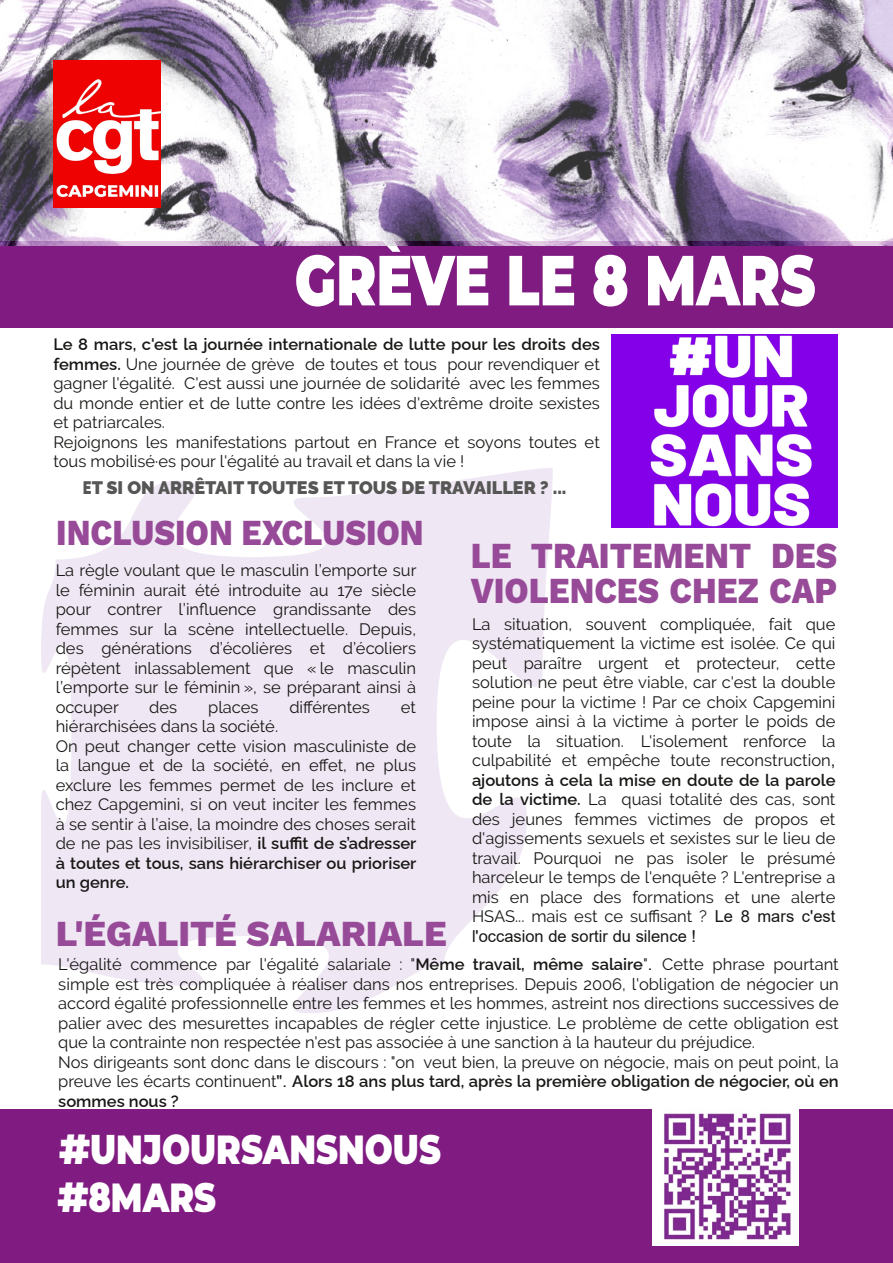
<style>
.page{position:relative;width:893px;height:1263px;background:#fff}
.page>*{position:absolute;margin:0;border:0;box-sizing:border-box;transform-origin:0 0}
.t1{font:900 70.8px "Montserrat";color:#fff;scale:.76 1}
.t2{font:900 40.5px/48px "Montserrat";color:#fff;scale:.82 1}
.t3{font:800 36px/34.5px "Work Sans";color:#974a97;scale:.92 1}
.t4{font:800 36px "Work Sans";color:#974a97;scale:.89 1}
.t5{font:800 36px "Work Sans";color:#974a97}
.t6{font:900 18px "Raleway";color:#565655;scale:.81 1}
.t7{font:16.5px/19.5px "Raleway";color:#181715}
.t8{font:16.5px "Arial";color:#181715}
.s1{font-weight:600}
.s2{font-family:"Arial"}
.s3{font-size:42px}
</style>
<div class="page">
<svg style="left:41px;top:468px;width:512px;height:545px;fill:#efe7f4"></svg>
<img style="left:611px;top:334px;width:227px;height:193px">
<div style="left:0;top:242px;width:893px;height:86px;background:#801b81"></div>
<div style="left:0;top:1109px;width:893px;height:154px;background:#801b81"></div>
<img style="left:653px;top:1109px;width:145px;height:136px">
<img style="left:0;top:0;width:893px;height:245px">
<svg style="left:54px;top:61px;width:106px;height:147px;fill:#ee0202"></svg>
<h1 class="t1" style="left:295px;top:237px;width:687px">GRÈVE LE 8 MARS</h1>
<p class="t7" style="left:53px;top:335px;width:548px"><span class="s1">Le 8 mars, c'est la journée internationale de lutte pour les droits des femmes.</span> Une journée de grève de toutes et tous pour revendiquer et gagner l'égalité. C'est aussi une journée de solidarité avec les femmes du monde entier et de lutte contre les idées d'extrême droite sexistes et patriarcales.<br>Rejoignons les manifestations partout en France et soyons toutes et tous mobilisé·es pour l'égalité au travail et dans la vie !</p>
<p class="t6" style="left:83px;top:477px;width:598px">ET SI ON ARRÊTAIT TOUTES ET TOUS DE TRAVAILLER ? ...</p>
<h3 class="t4" style="left:56px;top:511px;width:414px">INCLUSION EXCLUSION</h3>
<p class="t7" style="left:56px;top:561px;width:362px;text-align:justify">La règle voulant que le masculin l’emporte sur le féminin aurait été introduite au 17e siècle pour contrer l’influence grandissante des femmes sur la scène intellectuelle. Depuis, des générations d’écolières et d’écoliers répètent inlassablement que « le masculin l’emporte sur le féminin », se préparant ainsi à occuper</p>
<p class="t7" style="left:149px;top:697px;width:29px">des</p>
<p class="t7" style="left:208px;top:697px;width:52px">places</p>
<p class="t7" style="left:289px;top:697px;width:82px">différentes</p>
<p class="t7" style="left:401px;top:697px;width:17px">et</p>
<p class="t7" style="left:56px;top:717px;width:362px">hiérarchisées dans la société.<br>On peut changer cette vision masculiniste de la langue et de la société, en effet, ne plus exclure les femmes permet de les inclure et chez Capgemini, si on veut inciter les femmes à se sentir à l’aise, la moindre des choses serait de ne pas les invisibiliser, <span class="s1">il suffit de s’adresser à toutes et tous, sans hiérarchiser ou prioriser un genre.</span></p>
<h3 class="t5" style="left:56px;top:912px;width:392px">L'ÉGALITÉ SALARIALE</h3>
<h3 class="t3" style="left:471px;top:539px;width:400px">LE TRAITEMENT DES<br>VIOLENCES CHEZ CAP</h3>
<p class="t7" style="left:472px;top:614px;width:365px;text-align:justify">La situation, souvent compliquée, fait que systématiquement la victime est isolée. Ce qui peut paraître urgent et protecteur, cette solution ne peut être viable, car c'est la double peine pour la victime ! Par ce choix Capgemini impose ainsi à la victime à porter le poids de toute la situation. L'isolement renforce la culpabilité et empêche toute reconstruction<span class="s2">, </span><span class="s1">ajoutons à cela la mise en doute de la parole de la victime.</span> La quasi totalité des cas, sont des jeunes femmes victimes de propos et d'agissements sexuels et sexistes sur le lieu de travail. Pourquoi ne pas isoler le présumé harceleur le temps de l'enquête ? L'entreprise a mis en place des formations et une alerte HSAS... mais est ce suffisant ? <span class="s2">Le 8 mars c'est</span></p>
<p class="t8" style="left:472px;top:927px;width:226px">l'occasion de sortir du silence !</p>
<p class="t7" style="left:58px;top:954px;width:782px">L'égalité commence par l'égalité salariale : "<span class="s1">Même travail, même salaire</span>"<span class="s2">.</span> Cette phrase pourtant simple est très compliquée à réaliser dans nos entreprises. Depuis 2006, l'obligation de négocier un accord égalité professionnelle entre les femmes et les hommes, astreint nos directions successives de palier avec des mesurettes incapables de régler cette injustice. Le problème de cette obligation est que la contrainte non respectée n'est pas associée à une sanction à la hauteur du préjudice.<br>Nos dirigeants sont donc dans le discours : "on veut bien, la preuve on négocie, mais on peut point, la preuve les écarts continuent<span class="s2">".</span> <span class="s1">Alors 18 ans plus tard, après la première obligation de négocier, où en sommes nous ?</span></p>
<h2 class="t2" style="left:57px;top:1125px;width:469px"><span class="s3">#</span>UNJOURSANSNOUS <span class="s3">#</span>8MARS</h2>
</div>
